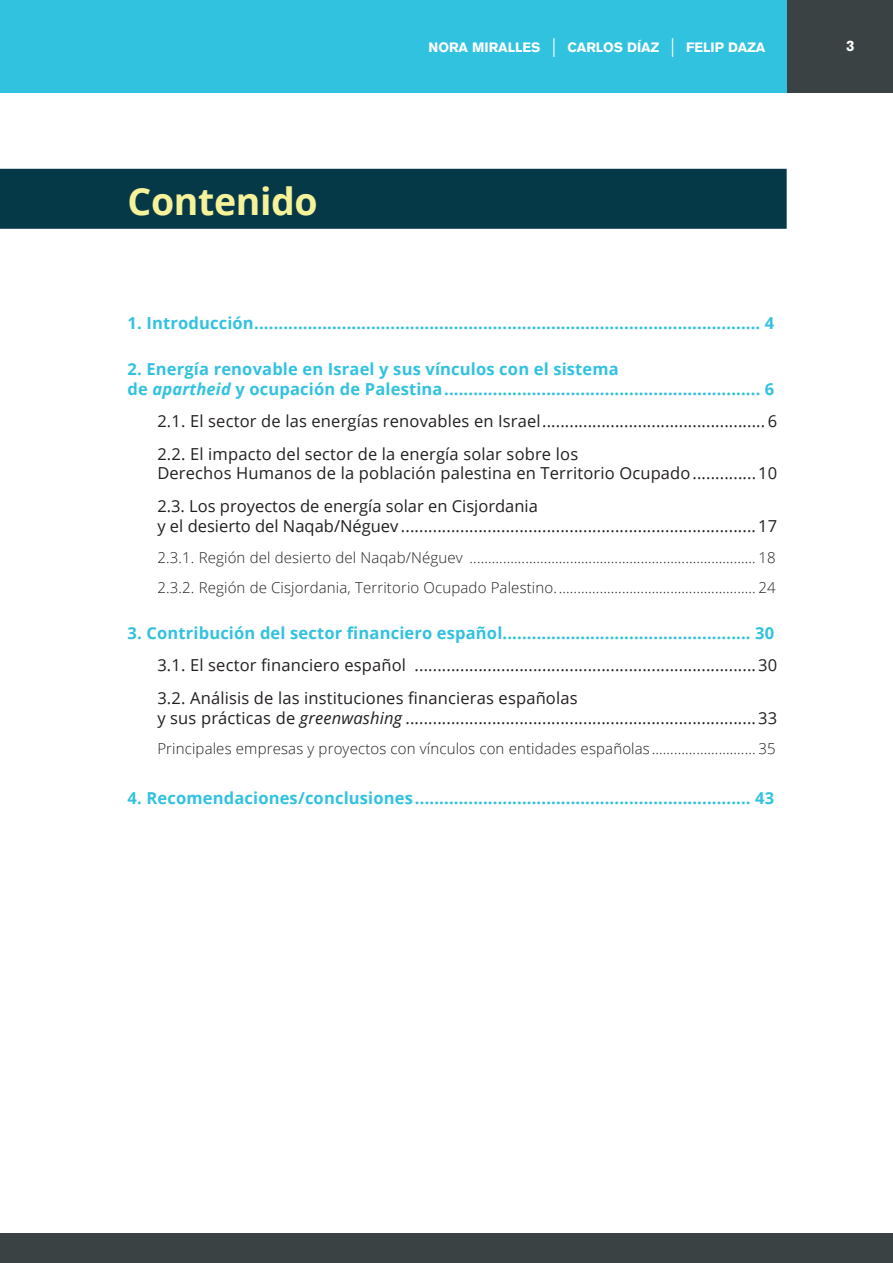
<style>
.page{position:relative;width:893px;height:1263px;background:#fff}
.page>*{position:absolute;margin:0;border:0;box-sizing:border-box;transform-origin:0 0}
.t1{font:700 37.5px "Open Sans";letter-spacing:-.01em;color:#f6f299}
.t2{font:16.5px/32.5px "Open Sans";letter-spacing:.01em;color:#231f20}
.t3{font:700 16.5px/19.8px "Open Sans";letter-spacing:.01em;color:#31c2e0}
.t4{font:300 15px/30.8px "Open Sans";letter-spacing:.01em;color:#231f20}
.t5{font:700 15px "Akzidenz Grotesk BQ";color:#fff}
.t6{font:700 13.5px "Akzidenz Grotesk BQ";color:#fff}
.s1{font-weight:400;font-size:20.25px}
.s2{font-style:italic}
</style>
<div class="page">
<div style="left:0;top:1233px;width:893px;height:30px;background:#3b4243"></div>
<div style="left:787px;top:0;width:106px;height:92px;background:#3b4243"></div>
<div style="left:0;top:0;width:787px;height:92px;background:#31c2e0"></div>
<div style="left:0;top:169px;width:787px;height:60px;background:#063948"></div>
<h1 class="t1" style="left:128px;top:174px;width:192px">Contenido</h1>
<p class="t6" style="left:429px;top:40px;width:338px">NORA MIRALLES <span class="s1">|</span> CARLOS DÍAZ <span class="s1">|</span> FELIP DAZA</p>
<p class="t5" style="left:846px;top:37px;width:10px">3</p>
<p class="t3" style="left:128px;top:313px;width:648px">1. Introducción........................................................................................................ 4</p>
<p class="t3" style="left:128px;top:358px;width:648px">2. Energía renovable en Israel y sus vínculos con el sistema<br>de <span class="s2">apartheid</span> y ocupación de Palestina................................................................. 6</p>
<p class="t2" style="left:157px;top:404px;width:621px">2.1. El sector de las energías renovables en Israel................................................. 6<br>2.2. El impacto del sector de la energía solar sobre los</p>
<p class="t2" style="left:157px;top:457px;width:621px">Derechos Humanos de la población palestina en Territorio Ocupado..............10<br>2.3. Los proyectos de energía solar en Cisjordania</p>
<p class="t2" style="left:157px;top:509px;width:621px">y el desierto del Naqab/Néguev ..............................................................................17</p>
<p class="t4" style="left:157px;top:541px;width:620px">2.3.1. Región del desierto del Naqab/Néguev ............................................................................. 18<br>2.3.2. Región de Cisjordania, Territorio Ocupado Palestino...................................................... 24</p>
<p class="t3" style="left:128px;top:622px;width:648px">3. Contribución del sector financiero español................................................... 30</p>
<p class="t2" style="left:157px;top:648px;width:621px">3.1. El sector financiero español ...........................................................................30<br>3.2. Análisis de las instituciones financieras españolas</p>
<p class="t2" style="left:157px;top:701px;width:621px">y sus prácticas de <span class="s2">greenwashing</span> .............................................................................33</p>
<p class="t4" style="left:157px;top:733px;width:620px">Principales empresas y proyectos con vínculos con entidades españolas............................ 35</p>
<p class="t3" style="left:128px;top:787px;width:648px">4. Recomendaciones/conclusiones..................................................................... 43</p>
</div>
